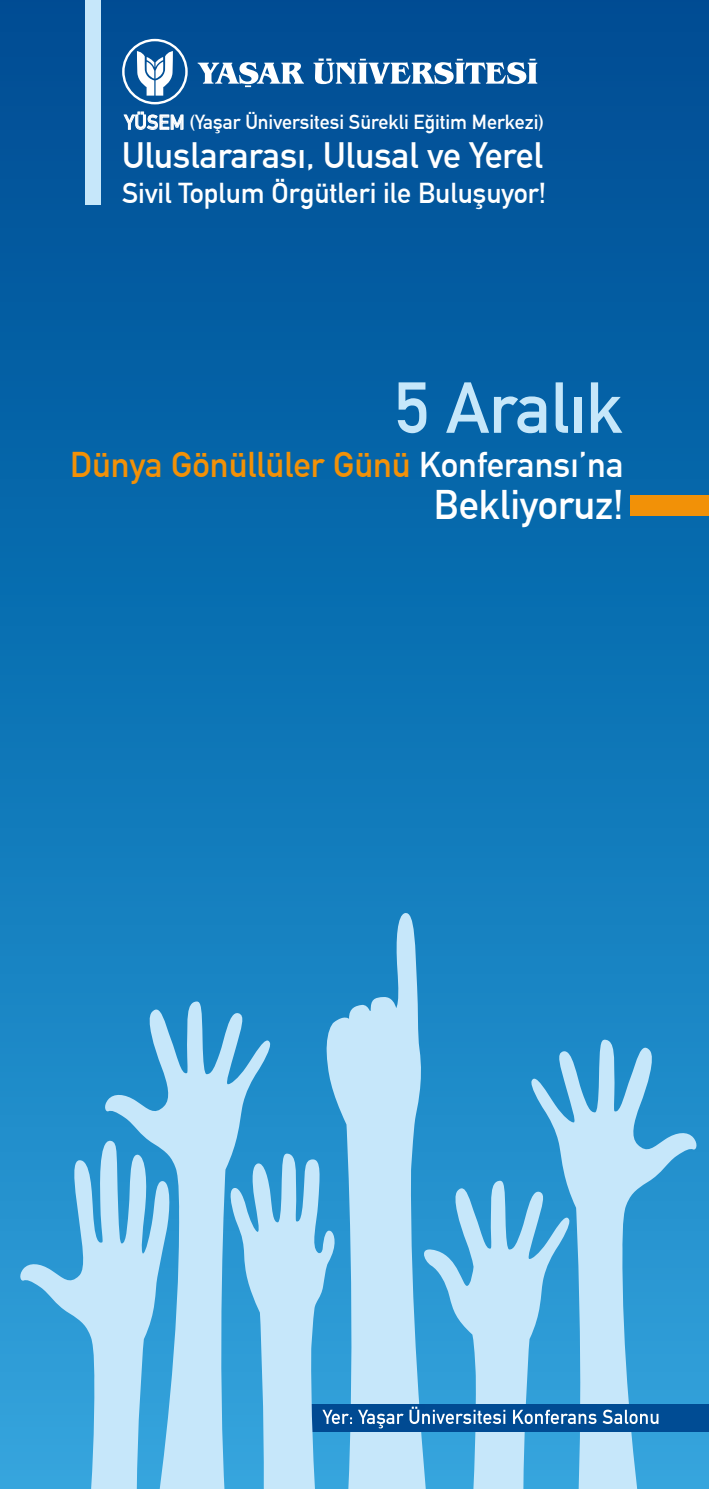
<style>
.page{position:relative;width:709px;height:1489px;background:#fff}
.page>*{position:absolute;margin:0;border:0;box-sizing:border-box;transform-origin:0 0}
.t1{font:700 70.75px "DIN Alternate";color:#c6e7fa}
.t2{font:700 40.5px "DIN Alternate";color:#fff}
.t3{font:700 35.75px "DIN Alternate";color:#fff}
.t4{font:700 35px "DIN Alternate";color:#f29107}
.t5{font:700 28.25px "DIN Alternate";color:#fff}
.t6{font:700 20px "DIN Alternate";color:#fff}
.s1{color:#fff}
</style>
<div class="page">
<div style="left:0;top:0;width:709px;height:1488px;background:linear-gradient(to bottom,#004a92,#2fa4dd)"></div>
<svg style="left:103px;top:1001px;width:169px;height:487px;background:#85c4e7"></svg>
<svg style="left:530px;top:1039px;width:169px;height:449px;background:#66b5e0"></svg>
<svg style="left:18px;top:1137px;width:153px;height:351px;background:#69b8e3"></svg>
<svg style="left:429px;top:1180px;width:142px;height:308px;background:#6dbae4"></svg>
<svg style="left:326px;top:909px;width:103px;height:579px;background:#90c9e9"></svg>
<svg style="left:198px;top:62px;width:106px;height:25px"></svg>
<svg style="left:313px;top:59px;width:224px;height:25px"></svg>
<svg style="left:122px;top:39px;width:66px;height:65px"></svg>
<div style="left:86px;top:0;width:15px;height:205px;background:#c6e7fa"></div>
<div style="left:630px;top:494px;width:79px;height:21px;background:#f29107"></div>
<svg style="left:123px;top:111px;width:60px;height:19px"></svg>
<div style="left:308px;top:1403px;width:401px;height:28px;background:#004c93"></div>
<svg style="left:358px;top:1406px;width:147px;height:22px"></svg>
<svg style="left:513px;top:1409px;width:83px;height:14px"></svg>
<svg style="left:602px;top:1409px;width:56px;height:14px"></svg>
<svg style="left:228px;top:1153px;width:124px;height:335px;background:#72bbe4"></svg>
<p class="t6" style="left:125px;top:107px;width:421px">YÜSEM (Yaşar Üniversitesi Sürekli Eğitim Merkezi)</p>
<h3 class="t3" style="left:122px;top:128px;width:422px">Uluslararası, Ulusal ve Yerel</h3>
<h3 class="t5" style="left:122px;top:172px;width:425px">Sivil Toplum Örgütleri ile Buluşuyor!</h3>
<h1 class="t1" style="left:395px;top:354px;width:229px">5 Aralık</h1>
<h3 class="t4" style="left:70px;top:437px;width:555px">Dünya Gönüllüler Günü <span class="s1">Konferansı’na</span></h3>
<h2 class="t2" style="left:434px;top:473px;width:191px">Bekliyoruz!</h2>
</div>
